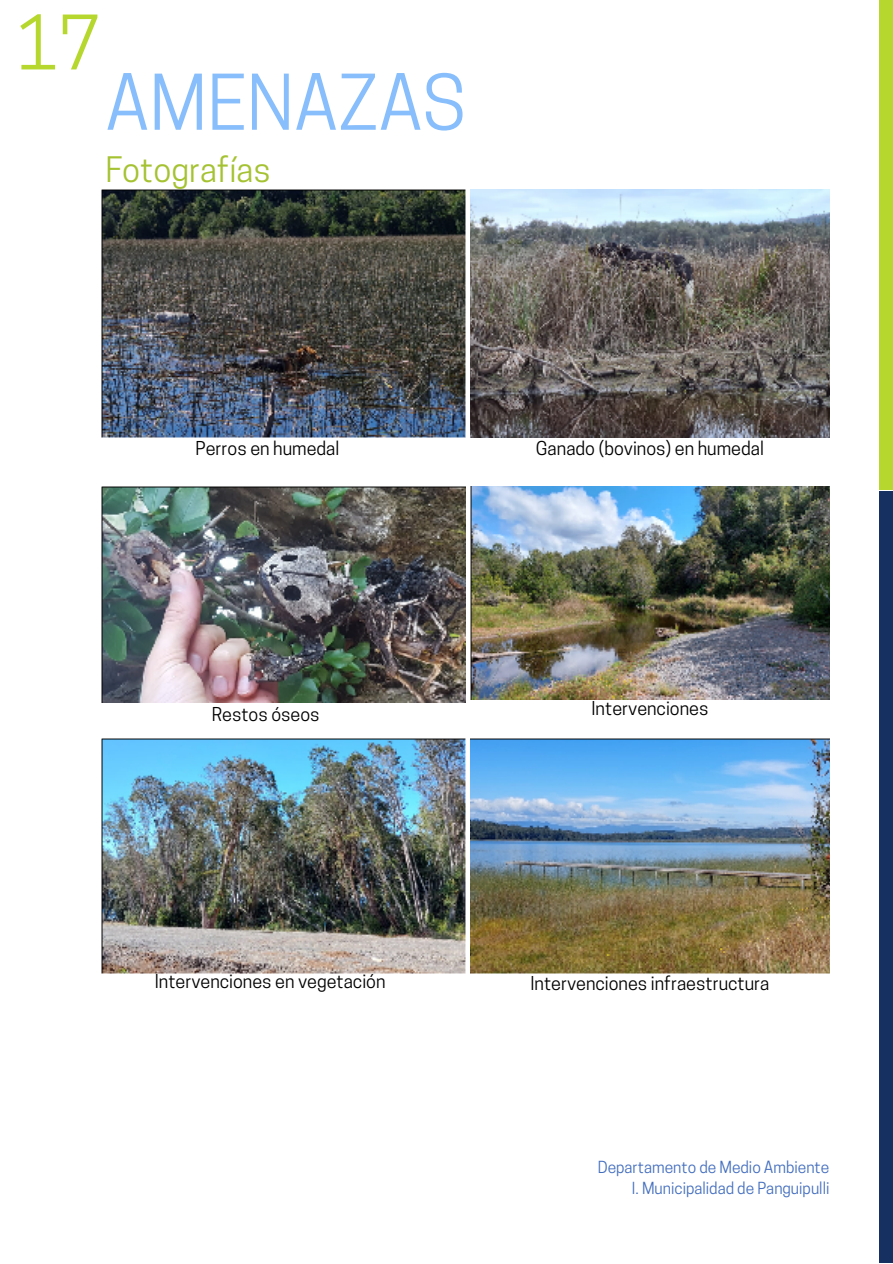
<style>
.page{position:relative;width:893px;height:1264px;background:#fff}
.page>*{position:absolute;margin:0;border:0;box-sizing:border-box;transform-origin:0 0}
.t1{font:72px "Cooper Hewitt";color:#88befb}
.t2{font:70.35px "Cooper Hewitt";color:#b6d82e}
.t3{font:33px "Cooper Hewitt";color:#a5c232}
.t4{font:18px "Cooper Hewitt";color:#000}
.t5{font:15.6px/21.3px "Cooper Hewitt";color:#436ebe;text-align:right}
</style>
<div class="page">
<div style="left:879px;top:0;width:13px;height:490px;background:#b6d82e"></div>
<div style="left:879px;top:491px;width:13px;height:771px;background:#173062"></div>
<img style="left:101px;top:190px;width:364px;height:247px">
<img style="left:470px;top:190px;width:359px;height:247px">
<img style="left:101px;top:486px;width:364px;height:216px">
<img style="left:470px;top:486px;width:359px;height:214px">
<img style="left:101px;top:738px;width:364px;height:235px">
<img style="left:470px;top:738px;width:359px;height:235px">
<h2 class="t2" style="left:16px;top:17px;width:86px">17</h2>
<h1 class="t1" style="left:105px;top:76px;width:362px">AMENAZAS</h1>
<h3 class="t3" style="left:105px;top:157px;width:167px">Fotografías</h3>
<p class="t4" style="left:195px;top:441px;width:145px">Perros en humedal</p>
<p class="t4" style="left:536px;top:441px;width:229px">Ganado (bovinos) en humedal</p>
<p class="t4" style="left:212px;top:707px;width:109px">Restos óseos</p>
<p class="t4" style="left:591px;top:701px;width:118px">Intervenciones</p>
<p class="t4" style="left:155px;top:974px;width:232px">Intervenciones en vegetación</p>
<p class="t4" style="left:530px;top:976px;width:240px">Intervenciones infraestructura</p>
<p class="t5" style="left:597px;top:1157px;width:233px">Departamento de Medio Ambiente<br>I. Municipalidad de Panguipulli</p>
</div>
